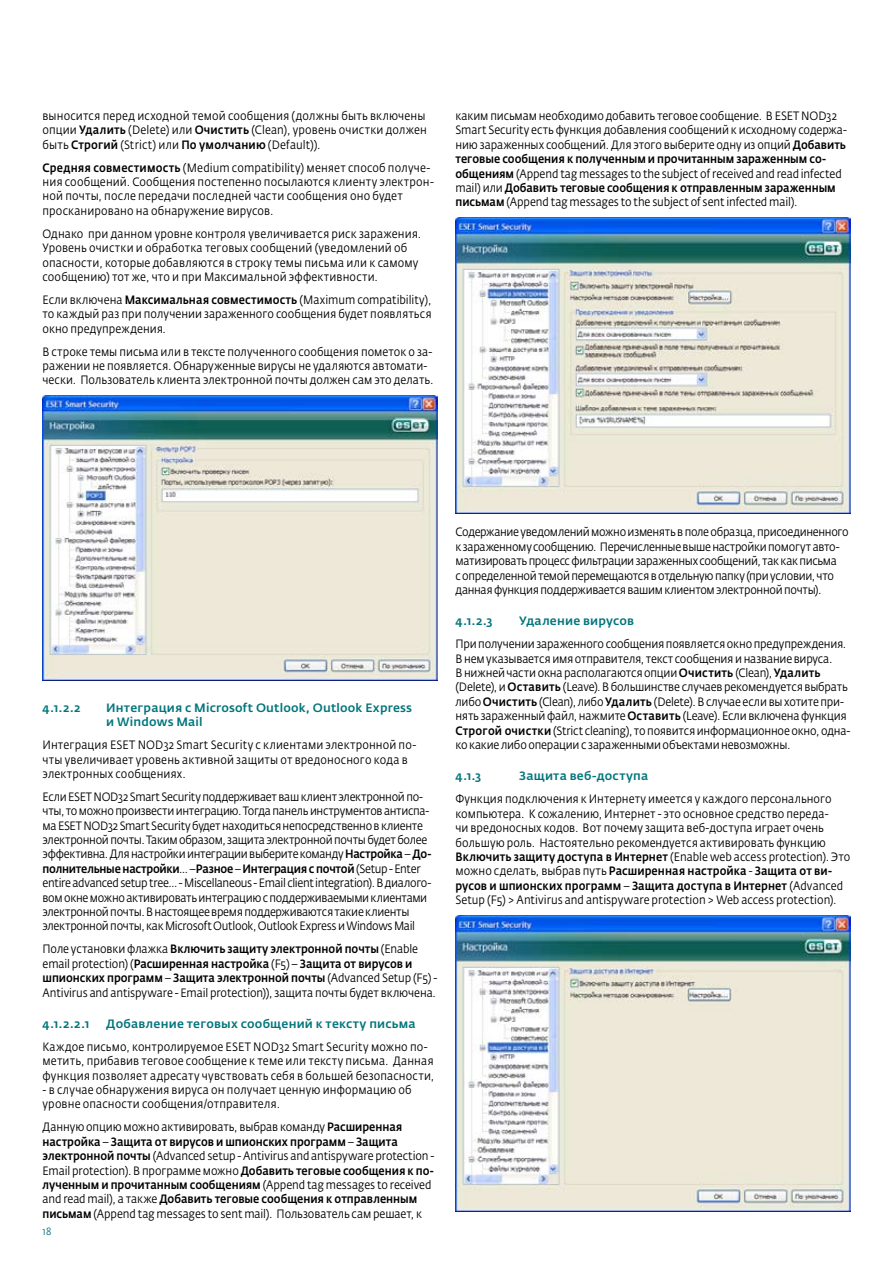
<style>
.page{position:relative;width:893px;height:1263px;background:#fff}
.page>*{position:absolute;margin:0;border:0;box-sizing:border-box;transform-origin:0 0}
.t1{font:12px/14.4px "Fedra Sans Alt Pro";letter-spacing:-.005em;color:#000;scale:.9 1}
.t2{font:12px/14.4px "Fedra Sans Alt Pro";letter-spacing:-.03em;color:#000;scale:.9 1}
.t3{font:500 12px/14.4px "Fedra Sans Alt Pro";letter-spacing:.015em;color:#00757b}
.t4{font:10.5px "Fedra Sans Alt Pro";color:#00757b;scale:.9 1}
.s1{font-weight:500}
</style>
<div class="page">
<img style="left:43px;top:395px;width:395px;height:285px">
<img style="left:455px;top:217px;width:396px;height:296px">
<img style="left:455px;top:915px;width:396px;height:296px">
<p class="t1" style="left:43px;top:109px;width:429px;text-align:justify">выносится перед исходной темой сообщения (должны быть включены опции <span class="s1">Удалить</span> (Delete) или <span class="s1">Очистить</span> (Clean), уровень очистки должен быть <span class="s1">Строгий</span> (Strict) или <span class="s1">По умолчанию</span> (Default)).</p>
<p class="t1" style="left:43px;top:160px;width:436px"><span class="s1">Средняя совместимость</span> (Medium compatibility) меняет способ получе&shy;ния сообщений. Сообщения постепенно посылаются клиенту электрон&shy;ной почты, после передачи последней части сообщения оно будет просканировано на обнаружение вирусов.</p>
<p class="t1" style="left:43px;top:226px;width:422px">Однако при данном уровне контроля увеличивается риск заражения.<br>Уровень очистки и обработка теговых сообщений (уведомлений об опасности, которые добавляются в строку темы письма или к самому сообщению) тот же, что и при Максимальной эффективности.</p>
<p class="t1" style="left:43px;top:292px;width:434px;text-align:justify">Если включена <span class="s1">Максимальная совместимость</span> (Maximum compatibility), то каждый раз при получении зараженного сообщения будет появляться окно предупреждения.</p>
<p class="t1" style="left:43px;top:344px;width:436px">В строке темы письма или в тексте полученного сообщения пометок о за&shy;ражении не появляется. Обнаруженные вирусы не удаляются автомати&shy;чески. Пользователь клиента электронной почты должен сам это делать.</p>
<p class="t1" style="left:455px;top:109px;width:436px">каким письмам необходимо добавить теговое сообщение. В ESET NOD32<br>Smart Security есть функция добавления сообщений к исходному содержа&shy;нию зараженных сообщений. Для этого выберите одну из опций <span class="s1">Добавить теговые сообщения к полученным и прочитанным зараженным со&shy;общениям</span> (Append tag messages to the subject of received and read infected mail) или <span class="s1">Добавить теговые сообщения к отправленным зараженным письмам</span> (Append tag messages to the subject of sent infected mail).</p>
<p class="t3" style="left:43px;top:700px;width:40px">4.1.2.2</p>
<p class="t3" style="left:106px;top:700px;width:307px">Интеграция с Microsoft Outlook, Outlook Express и Windows Mail</p>
<p class="t1" style="left:43px;top:738px;width:417px">Интеграция ESET NOD32 Smart Security с клиентами электронной по&shy;чты увеличивает уровень активной защиты от вредоносного кода в электронных сообщениях.</p>
<p class="t2" style="left:43px;top:789px;width:434px">Если ESET NOD32 Smart Security поддерживает ваш клиент электронной по&shy;чты, то можно произвести интеграцию. Тогда панель инструментов антиспа&shy;ма ESET NOD32 Smart Security будет находиться непосредственно в клиенте электронной почты. Таким образом, защита электронной почты будет более эффективна. Для настройки интеграции выберите команду <span class="s1">Настройка</span> – <span class="s1">До&shy;полнительные настройки</span>… –<span class="s1">Разное</span> – <span class="s1">Интеграция с почтой</span> (Setup - Enter entire advanced setup tree… - Miscellaneous - Email client integration). В диалого&shy;вом окне можно активировать интеграцию с поддерживаемыми клиентами электронной почты. В настоящее время поддерживаются такие клиенты электронной почты, как Microsoft Outlook, Outlook Express и Windows Mail</p>
<p class="t1" style="left:43px;top:942px;width:440px">Поле установки флажка <span class="s1">Включить защиту электронной почты</span> (Enable email protection) (<span class="s1">Расширенная настройка</span> (F5) – <span class="s1">Защита от вирусов и шпионских программ</span> – <span class="s1">Защита электронной почты</span> (Advanced Setup (F5) - Antivirus and antispyware - Email protection)), защита почты будет включена.</p>
<p class="t3" style="left:43px;top:1016px;width:49px">4.1.2.2.1</p>
<p class="t3" style="left:106px;top:1016px;width:311px">Добавление теговых сообщений к тексту письма</p>
<p class="t1" style="left:43px;top:1039px;width:437px">Каждое письмо, контролируемое ESET NOD32 Smart Security можно по&shy;метить, прибавив теговое сообщение к теме или тексту письма. Данная функция позволяет адресату чувствовать себя в большей безопасности,</p>
<p class="t1" style="left:43px;top:1083px;width:412px">- в случае обнаружения вируса он получает ценную информацию об уровне опасности сообщения/отправителя.</p>
<p class="t1" style="left:43px;top:1120px;width:437px">Данную опцию можно активировать, выбрав команду <span class="s1">Расширенная настройка</span> – <span class="s1">Защита от вирусов и шпионских программ</span> – <span class="s1">Защита электронной почты</span> (Advanced setup - Antivirus and antispyware protection - Email protection). В программе можно <span class="s1">Добавить теговые сообщения к по&shy;лученным и прочитанным сообщениям</span> (Append tag messages to received and read mail), а также <span class="s1">Добавить теговые сообщения к отправленным письмам</span> (Append tag messages to sent mail). Пользователь сам решает, к</p>
<p class="t4" style="left:43px;top:1225px;width:11px">18</p>
<p class="t2" style="left:455px;top:525px;width:438px">Содержание уведомлений можно изменять в поле образца, присоединенного к зараженному сообщению. Перечисленные выше настройки помогут авто&shy;матизировать процесс фильтрации зараженных сообщений, так как письма<br>с определенной темой перемещаются в отдельную папку (при условии, что данная функция поддерживается вашим клиентом электронной почты).</p>
<p class="t3" style="left:455px;top:614px;width:39px">4.1.2.3</p>
<p class="t3" style="left:519px;top:614px;width:116px">Удаление вирусов</p>
<p class="t1" style="left:455px;top:637px;width:440px">При получении зараженного сообщения появляется окно предупреждения.<br>В нем указывается имя отправителя, текст сообщения и название вируса.<br>В нижней части окна располагаются опции <span class="s1">Очистить</span> (Clean), <span class="s1">Удалить </span>(Delete), и <span class="s1">Оставить</span> (Leave). В большинстве случаев рекомендуется выбрать либо <span class="s1">Очистить</span> (Clean), либо <span class="s1">Удалить</span> (Delete). В случае если вы хотите при&shy;нять зараженный файл, нажмите <span class="s1">Оставить</span> (Leave). Если включена функция <span class="s1">Строгой очистки</span> (Strict cleaning), то появится информационное окно, одна&shy;ко какие либо операции с зараженными объектами невозможны.</p>
<p class="t3" style="left:455px;top:769px;width:27px">4.1.3</p>
<p class="t3" style="left:519px;top:769px;width:131px">Защита веб-доступа</p>
<p class="t1" style="left:455px;top:792px;width:440px">Функция подключения к Интернету имеется у каждого персонального компьютера. К сожалению, Интернет - это основное средство переда-<br>чи вредоносных кодов. Вот почему защита веб-доступа играет очень большую роль. Настоятельно рекомендуется активировать функцию <span class="s1">Включить защиту доступа в Интернет</span> (Enable web access protection). Это можно сделать, выбрав путь <span class="s1">Расширенная настройка</span> - <span class="s1">Защита от ви&shy;русов и шпионских программ</span> – <span class="s1">Защита доступа в Интернет</span> (Advanced Setup (F5) &gt; Antivirus and antispyware protection &gt; Web access protection).</p>
</div>
